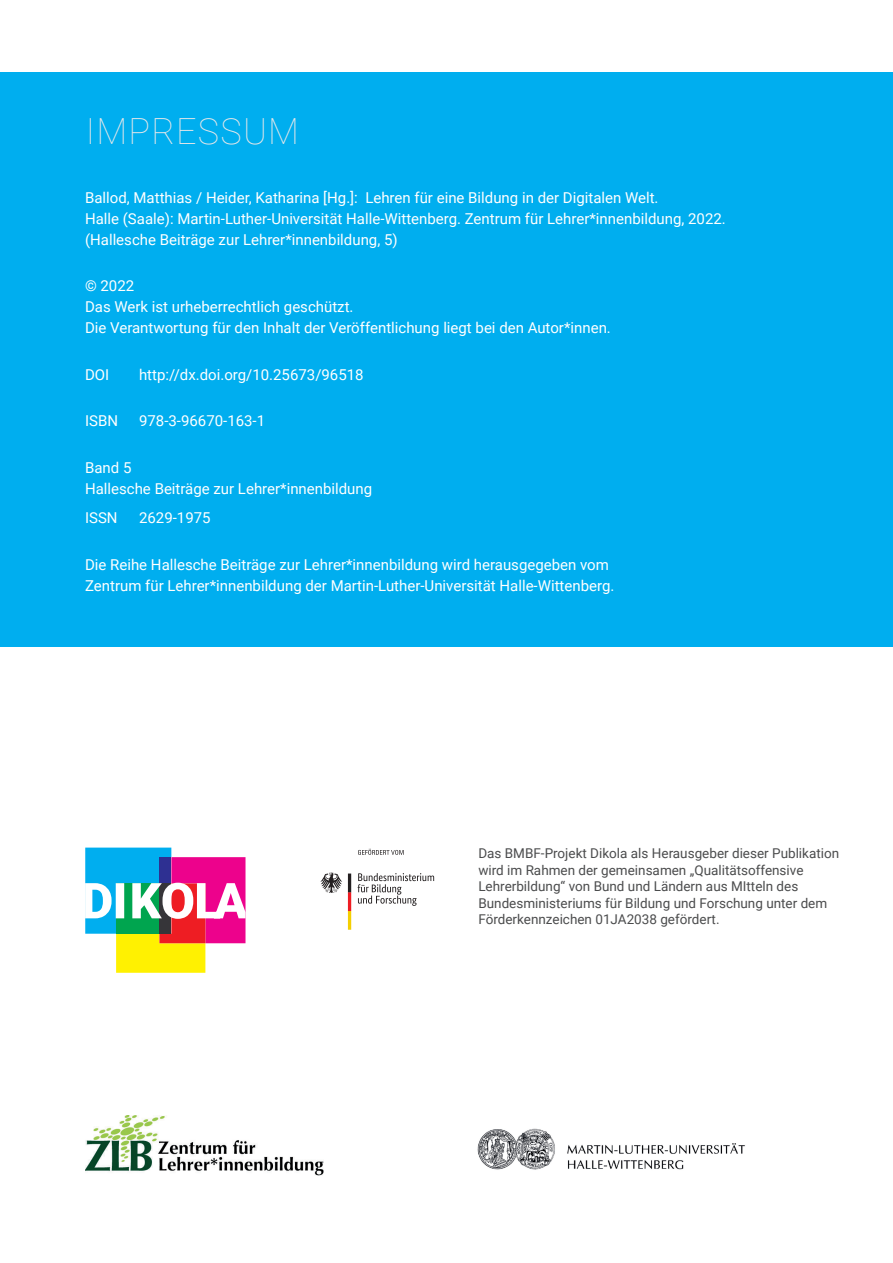
<style>
.page{position:relative;width:893px;height:1263px;background:#fff}
.page>*{position:absolute;margin:0;border:0;box-sizing:border-box;transform-origin:0 0}
.t1{font:100 36px "Roboto";letter-spacing:.035em;color:#e6e7e9}
.t2{font:15px/21px "Roboto";color:#fff}
.t3{font:13.5px/16.5px "Roboto";color:#4b4c4d}
</style>
<div class="page">
<div style="left:0;top:72px;width:893px;height:574px;background:#00aeef"></div>
<img style="left:85px;top:1115px;width:239px;height:60px">
<img style="left:477px;top:1128px;width:268px;height:42px">
<svg style="left:358px;top:873px;width:76px;height:33px"></svg>
<svg style="left:320px;top:873px;width:22px;height:20px"></svg>
<svg style="left:348px;top:873px;width:3px;height:57px"></svg>
<svg style="left:358px;top:849px;width:46px;height:6px"></svg>
<svg style="left:85px;top:847px;width:161px;height:126px"></svg>
<h1 class="t1" style="left:86px;top:106px;width:215px">IMPRESSUM</h1>
<p class="t2" style="left:85px;top:186px;width:642px">Ballod, Matthias / Heider, Katharina [Hg.]: Lehren für eine Bildung in der Digitalen Welt.<br>Halle (Saale): Martin-Luther-Universität Halle-Wittenberg. Zentrum für Lehrer*innenbildung, 2022. (Hallesche Beiträge zur Lehrer*innenbildung, 5)</p>
<p class="t2" style="left:85px;top:275px;width:527px">© 2022<br>Das Werk ist urheberrechtlich geschützt.<br>Die Verantwortung für den Inhalt der Veröffentlichung liegt bei den Autor*innen.</p>
<p class="t2" style="left:85px;top:363px;width:26px">DOI</p>
<p class="t2" style="left:139px;top:363px;width:226px">http://dx.doi.org/10.25673/96518</p>
<p class="t2" style="left:85px;top:410px;width:35px">ISBN</p>
<p class="t2" style="left:139px;top:410px;width:128px">978-3-96670-163-1</p>
<p class="t2" style="left:85px;top:456px;width:289px">Band 5<br>Hallesche Beiträge zur Lehrer*innenbildung</p>
<p class="t2" style="left:85px;top:507px;width:34px">ISSN</p>
<p class="t2" style="left:139px;top:507px;width:73px">2629-1975</p>
<p class="t2" style="left:85px;top:553px;width:531px">Die Reihe Hallesche Beiträge zur Lehrer*innenbildung wird herausgegeben vom<br>Zentrum für Lehrer*innenbildung der Martin-Luther-Universität Halle-Wittenberg.</p>
<p class="t3" style="left:478px;top:845px;width:362px">Das BMBF-Projekt Dikola als Herausgeber dieser Publikation wird im Rahmen der gemeinsamen „Qualitätsoffensive Lehrerbildung“ von Bund und Ländern aus MItteln des Bundesministeriums für Bildung und Forschung unter dem Förderkennzeichen 01JA2038 gefördert.</p>
</div>
